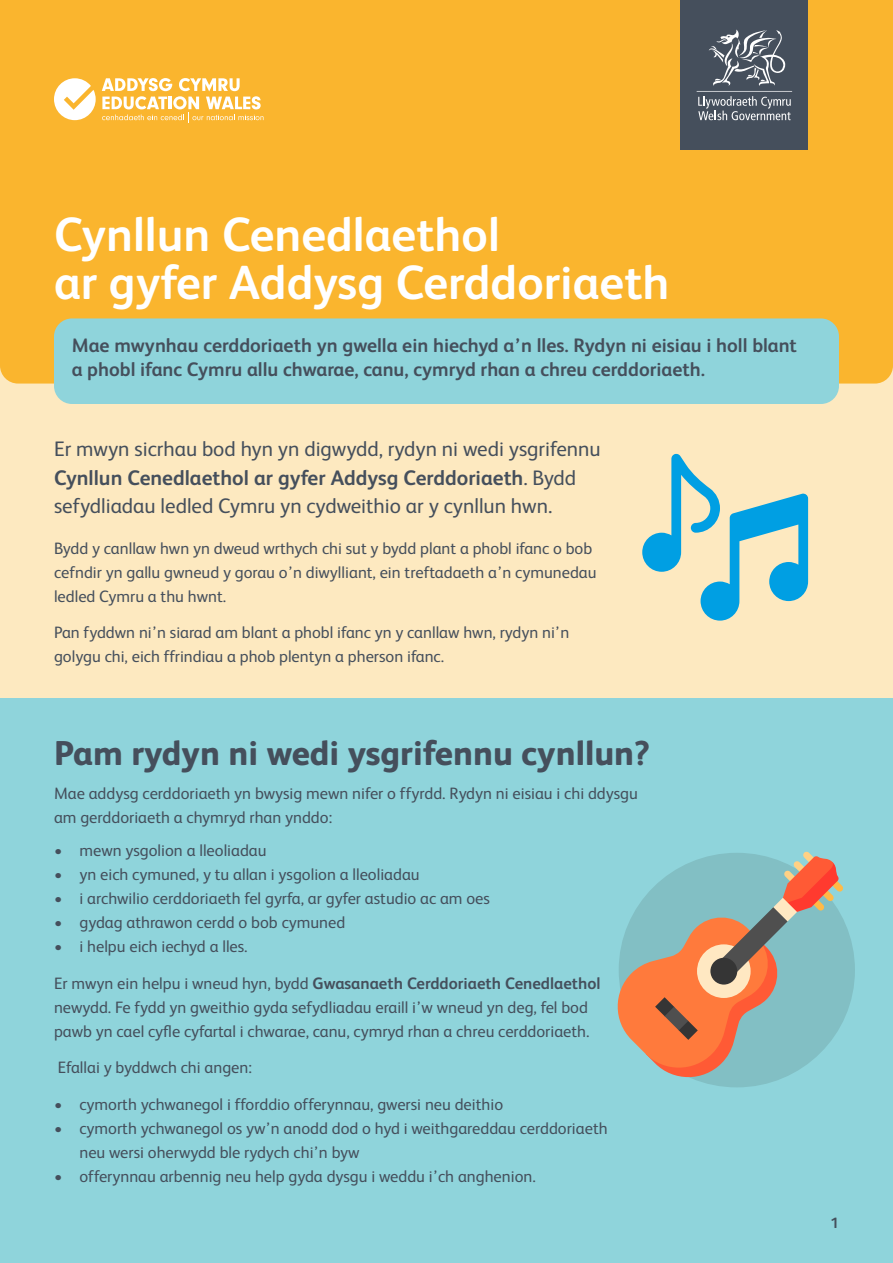
<style>
.page{position:relative;width:893px;height:1263px;background:#fde9c0}
.page>*{position:absolute;margin:0;border:0;box-sizing:border-box;transform-origin:0 0}
.b1{font:700 48px/48px "FS Albert";color:#fff}
.b1-2{font:800 34.5px "FS Albert";color:#454f5c}
.b1-3{font:21px/28.5px "FS Albert";color:#454f5c}
.b1-4{font:700 19.5px/24px "FS Albert";color:#454f5c}
.b1-5{font:16.5px/24px "FS Albert";color:#454f5c}
.t1{font:700 15px "FS Albert";color:#454f5c}
.s1{font-weight:700}
</style>
<div class="page">
<div style="left:0;top:698px;width:893px;height:565px;background:#8fd4db"></div>
<div style="left:0;top:0;width:893px;height:384px;background:#fab52e"></div>
<div style="left:681px;top:0;width:127px;height:150px;background:#454f5c"></div>
<svg style="left:697px;top:30px;width:95px;height:90px"></svg>
<div style="left:54px;top:318px;width:785px;height:86px;background:#8fd4db;border-radius:18px"></div>
<div style="left:619px;top:853px;width:236px;height:234px;background:#82bfc4;border-radius:50%"></div>
<svg style="left:618px;top:852px;width:225px;height:225px"></svg>
<svg style="left:54px;top:78px;width:42px;height:42px;background:#fde7bb"></svg>
<svg style="left:102px;top:78px;width:162px;height:45px;background:#fbcb6f"></svg>
<svg style="left:642px;top:453px;width:166px;height:168px"></svg>
<p class="b1" style="left:54px;top:208px;width:617px">Cynllun Cenedlaethol<br>ar gyfer Addysg Cerddoriaeth</p>
<p class="b1-4" style="left:72px;top:333px;width:727px">Mae mwynhau cerddoriaeth yn gwella ein hiechyd a’n lles. Rydyn ni eisiau i holl blant a phobl ifanc Cymru allu chwarae, canu, cymryd rhan a chreu cerddoriaeth.</p>
<p class="b1-3" style="left:54px;top:434px;width:548px">Er mwyn sicrhau bod hyn yn digwydd, rydyn ni wedi ysgrifennu<br><span class="s1">Cynllun Cenedlaethol ar gyfer Addysg Cerddoriaeth</span>. Bydd sefydliadau ledled Cymru yn cydweithio ar y cynllun hwn.</p>
<p class="b1-5" style="left:54px;top:535px;width:544px">Bydd y canllaw hwn yn dweud wrthych chi sut y bydd plant a phobl ifanc o bob cefndir yn gallu gwneud y gorau o’n diwylliant, ein treftadaeth a’n cymunedau ledled Cymru a thu hwnt.</p>
<p class="b1-5" style="left:54px;top:620px;width:517px">Pan fyddwn ni’n siarad am blant a phobl ifanc yn y canllaw hwn, rydyn ni’n golygu chi, eich ffrindiau a phob plentyn a pherson ifanc.</p>
<p class="b1-2" style="left:54px;top:728px;width:597px">Pam rydyn ni wedi ysgrifennu cynllun?</p>
<p class="b1-5" style="left:54px;top:781px;width:585px">Mae addysg cerddoriaeth yn bwysig mewn nifer o ffyrdd. Rydyn ni eisiau i chi ddysgu am gerddoriaeth a chymryd rhan ynddo:</p>
<p class="b1-5" style="left:54px;top:837px;width:214px">• mewn ysgolion a lleoliadau</p>
<p class="b1-5" style="left:54px;top:861px;width:367px">• yn eich cymuned, y tu allan i ysgolion a lleoliadau</p>
<p class="b1-5" style="left:54px;top:885px;width:437px">• i archwilio cerddoriaeth fel gyrfa, ar gyfer astudio ac am oes</p>
<p class="b1-5" style="left:54px;top:909px;width:293px">• gydag athrawon cerdd o bob cymuned</p>
<p class="b1-5" style="left:54px;top:933px;width:195px">• i helpu eich iechyd a lles.</p>
<p class="b1-5" style="left:54px;top:970px;width:548px">Er mwyn ein helpu i wneud hyn, bydd <span class="s1">Gwasanaeth Cerddoriaeth Cenedlaethol </span>newydd. Fe fydd yn gweithio gyda sefydliadau eraill i’w wneud yn deg, fel bod pawb yn cael cyfle cyfartal i chwarae, canu, cymryd rhan a chreu cerddoriaeth.</p>
<p class="b1-5" style="left:58px;top:1055px;width:196px">Efallai y byddwch chi angen:</p>
<p class="b1-5" style="left:54px;top:1091px;width:451px">• cymorth ychwanegol i fforddio offerynnau, gwersi neu deithio</p>
<p class="b1-5" style="left:80px;top:1115px;width:530px;text-indent:-26px">• cymorth ychwanegol os yw’n anodd dod o hyd i weithgareddau cerddoriaeth neu wersi oherwydd ble rydych chi’n byw</p>
<p class="b1-5" style="left:54px;top:1163px;width:483px">• offerynnau arbennig neu help gyda dysgu i weddu i’ch anghenion.</p>
<p class="t1" style="left:830px;top:1212px;width:10px">1</p>
</div>
